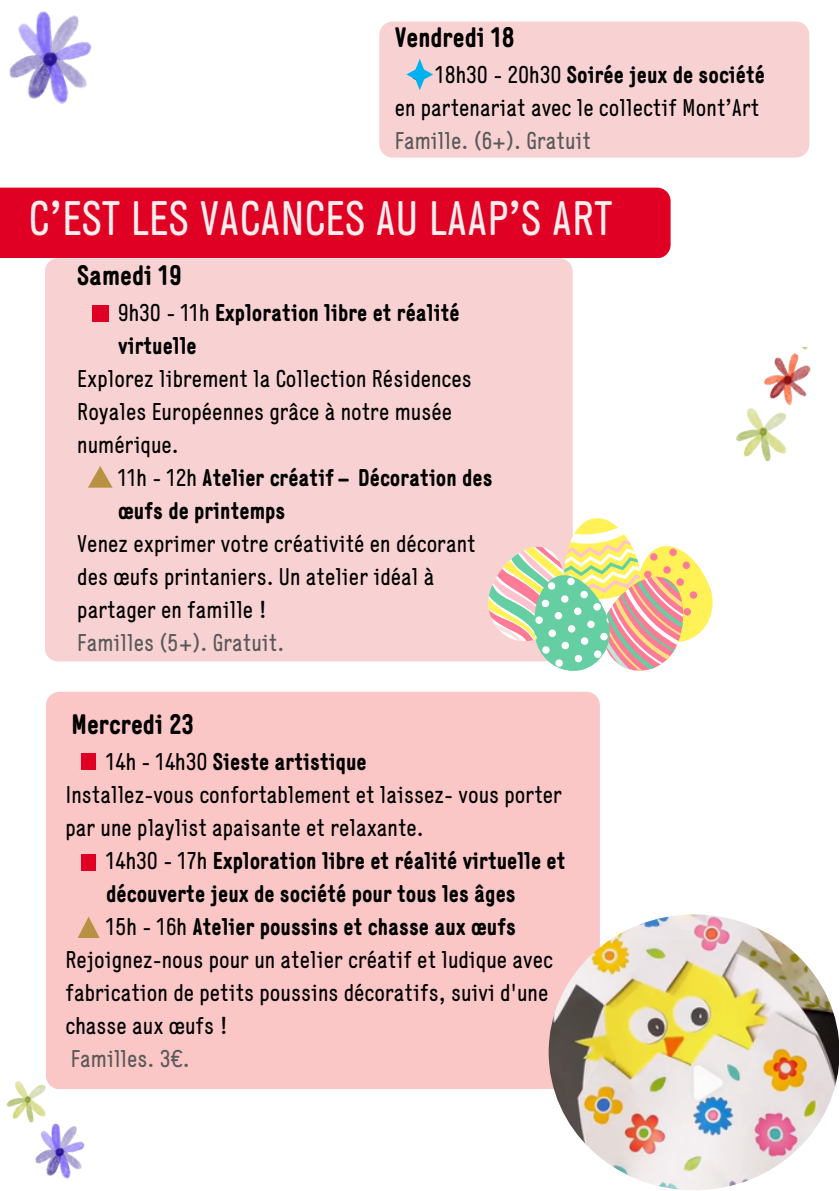
<style>
.page{position:relative;width:839px;height:1191px;background:#fff}
.page>*{position:absolute;margin:0;border:0;box-sizing:border-box;transform-origin:0 0}
.t1{font:48px "Generika";color:#ffedee}
.t2{font:700 28px "Generika";color:#000}
.t3{font:24px/33px "Generika";color:#000}
.t4{font:700 24px/33px "Generika";color:#000}
.t5{font:24px "Generika";color:#5a5959}
.s1{font-weight:400}
</style>
<div class="page">
<div style="left:379px;top:22px;width:430px;height:136px;background:#f8d2d2"></div>
<div style="left:0;top:188px;width:670px;height:70px;background:#df0024"></div>
<div style="left:45px;top:258px;width:527px;height:404px;background:#f8d2d2"></div>
<div style="left:92px;top:305px;width:16px;height:16px;background:#df0024"></div>
<svg style="left:88px;top:466px;width:25px;height:22px"></svg>
<div style="left:46px;top:692px;width:553px;height:397px;background:#fac6c6"></div>
<div style="left:81px;top:854px;width:15px;height:17px;background:#df0024"></div>
<svg style="left:77px;top:917px;width:23px;height:21px"></svg>
<div style="left:81px;top:753px;width:15px;height:16px;background:#df0024"></div>
<svg style="left:484px;top:515px;width:229px;height:156px"></svg>
<div style="left:555px;top:659px;width:8px;height:8px;background:#fff;border-radius:3px"></div>
<div style="left:574px;top:655px;width:8px;height:8px;background:#fff;border-radius:3px"></div>
<svg style="left:593px;top:650px;width:9px;height:8px"></svg>
<img style="left:548px;top:914px;width:290px;height:276px;border-radius:50%">
<svg style="left:406px;top:59px;width:27px;height:31px"></svg>
<img style="left:35px;top:1123px;width:50px;height:56px">
<img style="left:6px;top:1069px;width:50px;height:60px">
<img style="left:764px;top:348px;width:47px;height:58px">
<img style="left:736px;top:408px;width:50px;height:54px">
<img style="left:9px;top:11px;width:83px;height:93px">
<p class="t2" style="left:394px;top:25px;width:121px">Vendredi 18</p>
<p class="t4" style="left:435px;top:60px;width:331px"><span class="s1">18h30 - 20h30</span> Soirée jeux de société</p>
<p class="t3" style="left:394px;top:93px;width:366px">en partenariat avec le collectif Mont’Art</p>
<p class="t5" style="left:394px;top:130px;width:198px">Famille. (6+). Gratuit</p>
<p class="t1" style="left:29px;top:198px;width:585px">C’EST LES VACANCES AU LAAP’S ART</p>
<p class="t2" style="left:77px;top:263px;width:106px">Samedi 19</p>
<p class="t4" style="left:118px;top:298px;width:343px"><span class="s1">9h30 - 11h</span> Exploration libre et réalité virtuelle</p>
<p class="t3" style="left:77px;top:364px;width:396px">Explorez librement la Collection Résidences<br>Royales Européennes grâce à notre musée numérique.</p>
<p class="t4" style="left:118px;top:463px;width:376px"><span class="s1">11h - 12h</span> Atelier créatif – Décoration des œufs de printemps</p>
<p class="t3" style="left:77px;top:529px;width:400px">Venez exprimer votre créativité en décorant des œufs printaniers. Un atelier idéal à partager en famille !</p>
<h1 class="t5" style="left:77px;top:633px;width:208px">Familles (5+). Gratuit.</h1>
<h2 class="t2" style="left:72px;top:712px;width:124px">Mercredi 23</h2>
<p class="t4" style="left:106px;top:747px;width:262px"><span class="s1">14h - 14h30</span> Sieste artistique</p>
<p class="t3" style="left:65px;top:780px;width:498px">Installez-vous confortablement et laissez- vous porter par une playlist apaisante et relaxante.</p>
<p class="t4" style="left:106px;top:846px;width:461px"><span class="s1">14h30 - 17h</span> Exploration libre et réalité virtuelle et découverte jeux de société pour tous les âges</p>
<p class="t4" style="left:106px;top:912px;width:411px"><span class="s1">15h - 16h</span> Atelier poussins et chasse aux œufs</p>
<p class="t3" style="left:65px;top:945px;width:489px">Rejoignez-nous pour un atelier créatif et ludique avec fabrication de petits poussins décoratifs, suivi d'une chasse aux œufs !</p>
<h2 class="t5" style="left:71px;top:1048px;width:121px">Familles. 3€.</h2>
</div>
